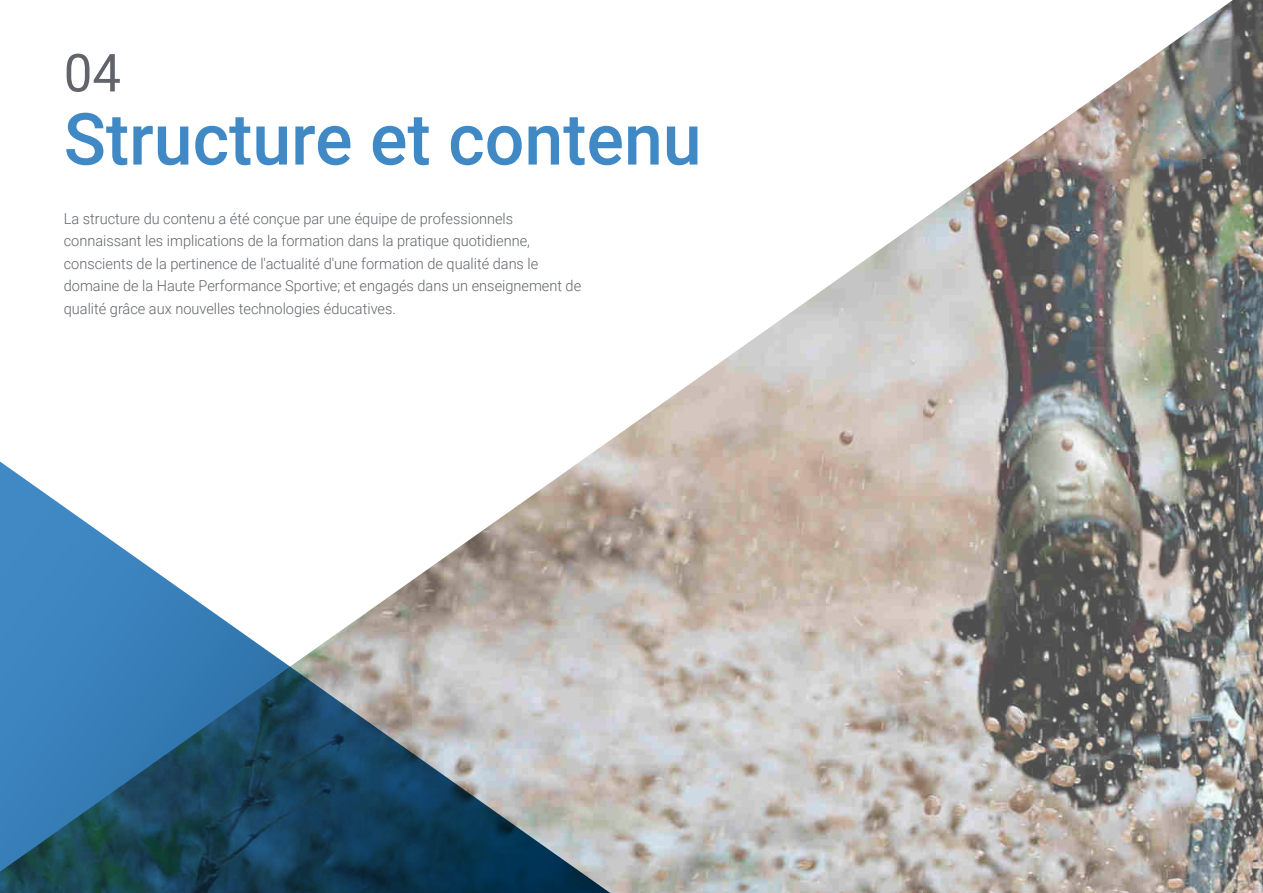
<style>
.page{position:relative;width:1263px;height:893px;background:#fff}
.page>*{position:absolute;margin:0;border:0;box-sizing:border-box;transform-origin:0 0}
.t1{font:500 72px "Roboto";color:#4089c5}
.t2{font:52.5px "Roboto";color:#61646a}
.t3{font:300 15px/22.5px "Roboto";color:#61646a}
</style>
<div class="page">
<img style="left:602px;top:0;width:661px;height:893px">
<svg style="left:0;top:446px;width:640px;height:447px"></svg>
<h2 class="t2" style="left:64px;top:36px;width:59px">04</h2>
<h1 class="t1" style="left:64px;top:89px;width:639px">Structure et contenu</h1>
<p class="t3" style="left:64px;top:207px;width:519px">La structure du contenu a été conçue par une équipe de professionnels connaissant les implications de la formation dans la pratique quotidienne, conscients de la pertinence de l'actualité d'une formation de qualité dans le domaine de la Haute Performance Sportive; et engagés dans un enseignement de qualité grâce aux nouvelles technologies éducatives.</p>
</div>
